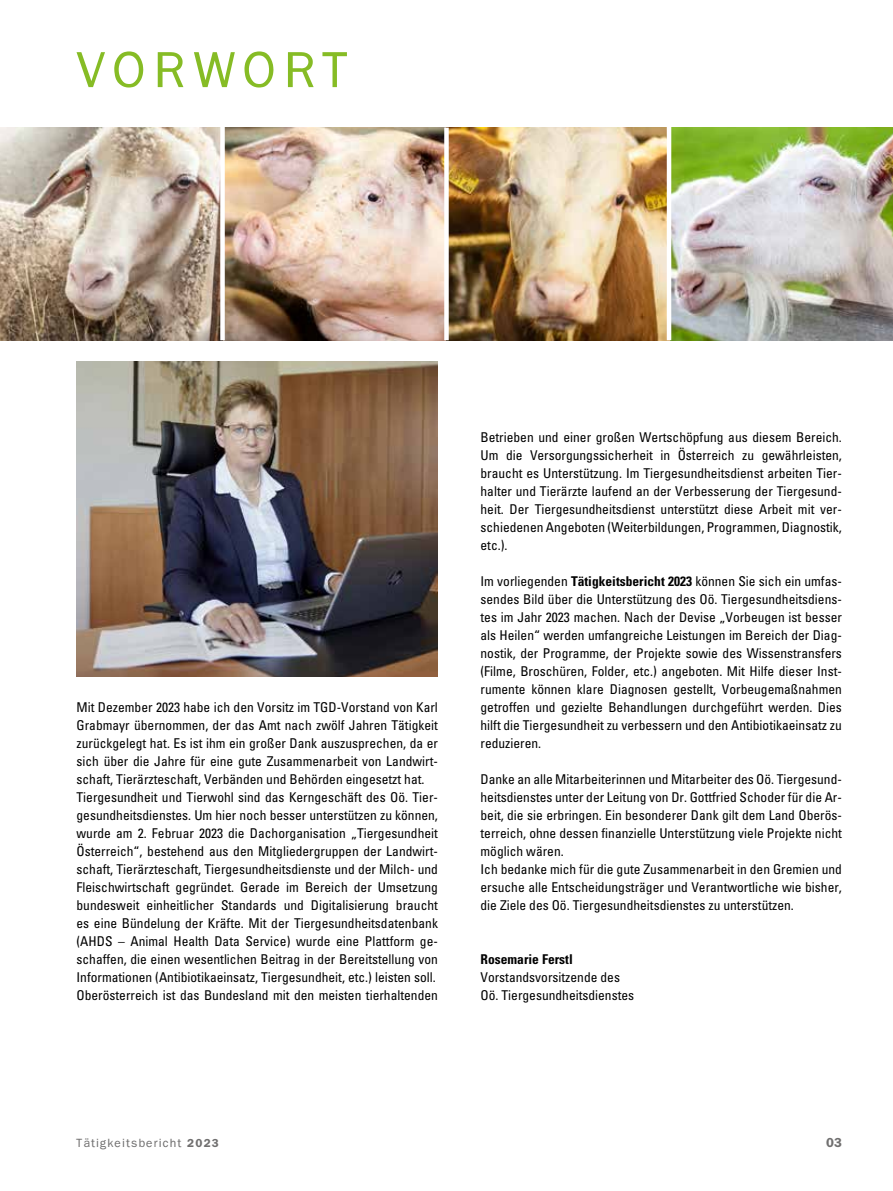
<style>
.page{position:relative;width:893px;height:1191px;background:#fff}
.page>*{position:absolute;margin:0;border:0;box-sizing:border-box;transform-origin:0 0}
.t1{font:51px "Franklin Gothic";letter-spacing:.15em;color:#86bc25}
.t2{font:condensed 13.5px/18px "Univers";color:#000}
.t3{font:700 condensed 13.5px "Univers";color:#000}
.t4{font:600 13.5px "Franklin Gothic";color:#706f6f}
.t5{font:12px "Franklin Gothic";letter-spacing:.1em;color:#706f6f}
.s1{font-weight:700}
.s2{font-weight:600}
</style>
<div class="page">
<img style="left:0;top:128px;width:893px;height:212px">
<div style="left:220px;top:123px;width:5px;height:217px;background:#fff"></div>
<div style="left:444px;top:128px;width:5px;height:212px;background:#fff"></div>
<hr style="left:667px;top:123px;width:4px;height:217px;background:#fff">
<img style="left:76px;top:361px;width:362px;height:315px">
<h1 class="t1" style="left:77px;top:41px;width:273px">VORWORT</h1>
<p class="t2" style="left:77px;top:698px;width:363px">Mit Dezember 2023 habe ich den Vorsitz im TGD-Vorstand von Karl Grabmayr übernommen, der das Amt nach zwölf Jahren Tätigkeit zurückgelegt hat. Es ist ihm ein großer Dank auszusprechen, da er sich über die Jahre für eine gute Zusammenarbeit von Landwirt&shy;schaft, Tierärzteschaft, Verbänden und Behörden eingesetzt hat.<br>Tiergesundheit und Tierwohl sind das Kerngeschäft des Oö. Tier&shy;gesundheitsdienstes. Um hier noch besser unterstützen zu können, wurde am 2. Februar 2023 die Dachorganisation „Tiergesundheit Österreich“, bestehend aus den Mitgliedergruppen der Landwirt&shy;schaft, Tierärzteschaft, Tiergesundheitsdienste und der Milch- und Fleischwirtschaft gegründet. Gerade im Bereich der Umsetzung bundesweit einheitlicher Standards und Digitalisierung braucht es eine Bündelung der Kräfte. Mit der Tiergesundheitsdatenbank (AHDS – Animal Health Data Service) wurde eine Plattform ge&shy;schaffen, die einen wesentlichen Beitrag in der Bereitstellung von Informationen (Antibiotikaeinsatz, Tiergesundheit, etc.) leisten soll.<br>Oberösterreich ist das Bundesland mit den meisten tierhaltenden</p>
<p class="t2" style="left:480px;top:428px;width:363px;text-align:justify">Betrieben und einer großen Wertschöpfung aus diesem Bereich.<br>Um die Versorgungssicherheit in Österreich zu gewährleisten, braucht es Unterstützung. Im Tiergesundheitsdienst arbeiten Tier&shy;halter und Tierärzte laufend an der Verbesserung der Tiergesund&shy;heit. Der Tiergesundheitsdienst unterstützt diese Arbeit mit ver&shy;schiedenen Angeboten (Weiterbildungen, Programmen, Diagnostik, etc.).</p>
<p class="t2" style="left:480px;top:572px;width:363px;text-align:justify">Im vorliegenden <span class="s1">Tätigkeitsbericht 2023</span> können Sie sich ein umfas&shy;sendes Bild über die Unterstützung des Oö. Tiergesundheitsdiens&shy;tes im Jahr 2023 machen. Nach der Devise „Vorbeugen ist besser als Heilen“ werden umfangreiche Leistungen im Bereich der Diag&shy;nostik, der Programme, der Projekte sowie des Wissenstransfers (Filme, Broschüren, Folder, etc.) angeboten. Mit Hilfe dieser Inst&shy;rumente können klare Diagnosen gestellt, Vorbeugemaßnahmen getroffen und gezielte Behandlungen durchgeführt werden. Dies hilft die Tiergesundheit zu verbessern und den Antibiotikaeinsatz zu reduzieren.</p>
<p class="t2" style="left:480px;top:770px;width:363px">Danke an alle Mitarbeiterinnen und Mitarbeiter des Oö. Tiergesund&shy;heitsdienstes unter der Leitung von Dr. Gottfried Schoder für die Ar&shy;beit, die sie erbringen. Ein besonderer Dank gilt dem Land Oberös&shy;terreich, ohne dessen finanzielle Unterstützung viele Projekte nicht möglich wären.<br>Ich bedanke mich für die gute Zusammenarbeit in den Gremien und ersuche alle Entscheidungsträger und Verantwortliche wie bisher, die Ziele des Oö. Tiergesundheitsdienstes zu unterstützen.</p>
<p class="t3" style="left:480px;top:951px;width:94px">Rosemarie Ferstl</p>
<p class="t2" style="left:480px;top:968px;width:155px">Vorstandsvorsitzende des<br>Oö. Tiergesundheitsdienstes</p>
<p class="t5" style="left:77px;top:1136px;width:144px">Tätigkeitsbericht <span class="s2">2023</span></p>
<p class="t4" style="left:826px;top:1134px;width:17px">03</p>
</div>
